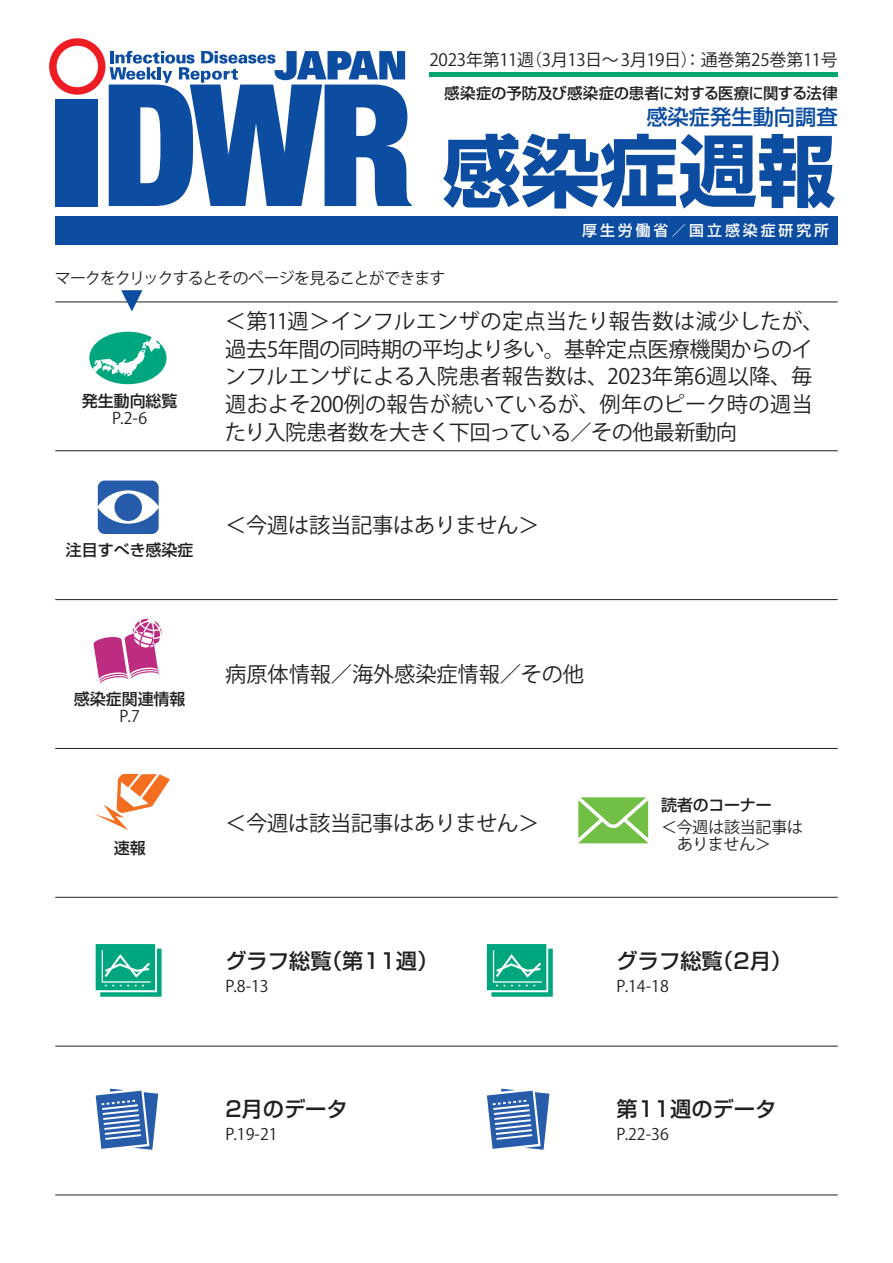
<style>
.page{position:relative;width:893px;height:1263px;background:#fff}
.page>*{position:absolute;margin:0;border:0;box-sizing:border-box;transform-origin:0 0}
.t1{font:700 78.6px "Shin Go Pro";color:#0d4da1}
.t2{font:21.3px/27.6px "Koz Go Pro";letter-spacing:-.015em;color:#231f20}
.t3{font:500 21.3px "Shin Go Pro";color:#231f20}
.t4{font:500 21.3px "Shin Go Pro";color:#0d4da1}
.t5{font:16.95px "Koz Go Pro";letter-spacing:-.015em;color:#231f20}
.t6{font:15.9px "Koz Go Pro";letter-spacing:-.035em;color:#231f20}
.t7{font:500 15.9px "Shin Go Pro";color:#231f20}
.t8{font:15.9px "Koz Go Pro";letter-spacing:-.055em;color:#231f20}
.t9{font:15.9px/17px "Koz Go Pro";letter-spacing:-.015em;color:#231f20}
.t10{font:500 15.45px "Shin Go Pro";letter-spacing:-.025em;color:#231f20}
.t11{font:500 14.85px "Shin Go Pro";letter-spacing:.2em;color:#fff}
</style>
<div class="page">
<svg style="left:49px;top:38px;width:363px;height:168px"></svg>
<div style="left:55px;top:216px;width:783px;height:28px;background:#0d4da1"></div>
<div style="left:429px;top:72px;width:409px;height:5px;background:#00a66e"></div>
<hr style="left:55px;top:301px;width:783px;height:1px;background:#231f20">
<hr style="left:55px;top:450px;width:783px;height:1px;background:#231f20">
<hr style="left:55px;top:599px;width:783px;height:1px;background:#231f20">
<hr style="left:55px;top:748px;width:783px;height:1px;background:#231f20">
<hr style="left:55px;top:897px;width:783px;height:1px;background:#231f20">
<hr style="left:55px;top:1046px;width:783px;height:1px;background:#231f20">
<hr style="left:55px;top:1194px;width:783px;height:1px;background:#231f20">
<svg style="left:121px;top:290px;width:21px;height:21px"></svg>
<svg style="left:89px;top:332px;width:78px;height:52px"></svg>
<svg style="left:98px;top:480px;width:61px;height:54px"></svg>
<div style="left:114px;top:493px;width:28px;height:28px;background:#275caa;border-radius:50%"></div>
<svg style="left:93px;top:618px;width:69px;height:66px"></svg>
<svg style="left:94px;top:774px;width:76px;height:56px"></svg>
<svg style="left:578px;top:797px;width:70px;height:46px;background:#8aca65"></svg>
<svg style="left:96px;top:944px;width:66px;height:53px;background:#2eb695"></svg>
<svg style="left:96px;top:1089px;width:62px;height:61px"></svg>
<svg style="left:487px;top:1089px;width:62px;height:61px"></svg>
<svg style="left:487px;top:944px;width:66px;height:53px;background:#2db694"></svg>
<p class="t5" style="left:429px;top:49px;width:410px">2023年第11週（3月13日〜3月19日）：通巻第25巻第11号</p>
<p class="t10" style="left:444px;top:80px;width:395px">感染症の予防及び感染症の患者に対する医療に関する法律</p>
<p class="t4" style="left:646px;top:99px;width:193px">感染症発生動向調査</p>
<h1 class="t1" style="left:442px;top:109px;width:395px">感染症週報</h1>
<p class="t11" style="left:582px;top:218px;width:249px">厚生労働省／国立感染症研究所</p>
<p class="t8" style="left:55px;top:268px;width:392px">マークをクリックするとそのページを見ることができます</p>
<p class="t2" style="left:225px;top:308px;width:601px">＜第11週＞インフルエンザの定点当たり報告数は減少したが、過去5年間の同時期の平均より多い。基幹定点医療機関からのインフルエンザによる入院患者報告数は、2023年第6週以降、毎週およそ200例の報告が続いているが、例年のピーク時の週当たり入院患者数を大きく下回っている／その他最新動向</p>
<p class="t7" style="left:82px;top:388px;width:97px">発生動向総覧</p>
<p class="t6" style="left:112px;top:408px;width:37px">P.2-6</p>
<p class="t7" style="left:66px;top:537px;width:129px">注目すべき感染症</p>
<p class="t2" style="left:225px;top:512px;width:316px">＜今週は該当記事はありません＞</p>
<p class="t7" style="left:74px;top:686px;width:113px">感染症関連情報</p>
<p class="t6" style="left:119px;top:706px;width:22px">P.7</p>
<p class="t7" style="left:114px;top:835px;width:33px">速報</p>
<p class="t2" style="left:225px;top:661px;width:360px">病原体情報／海外感染症情報／その他</p>
<p class="t2" style="left:225px;top:810px;width:316px">＜今週は該当記事はありません＞</p>
<p class="t3" style="left:225px;top:943px;width:214px">グラフ総覧（第11週）</p>
<p class="t6" style="left:225px;top:975px;width:45px">P.8-13</p>
<p class="t7" style="left:661px;top:792px;width:112px">読者のコーナー</p>
<p class="t9" style="left:677px;top:819px;width:128px;text-indent:-16px">＜今週は該当記事はありません＞</p>
<p class="t3" style="left:617px;top:943px;width:177px">グラフ総覧（2月）</p>
<p class="t6" style="left:617px;top:975px;width:54px">P.14-18</p>
<p class="t3" style="left:225px;top:1092px;width:124px">2月のデータ</p>
<p class="t6" style="left:225px;top:1124px;width:54px">P.19-21</p>
<p class="t3" style="left:617px;top:1092px;width:161px">第11週のデータ</p>
<p class="t6" style="left:617px;top:1124px;width:54px">P.22-36</p>
</div>
